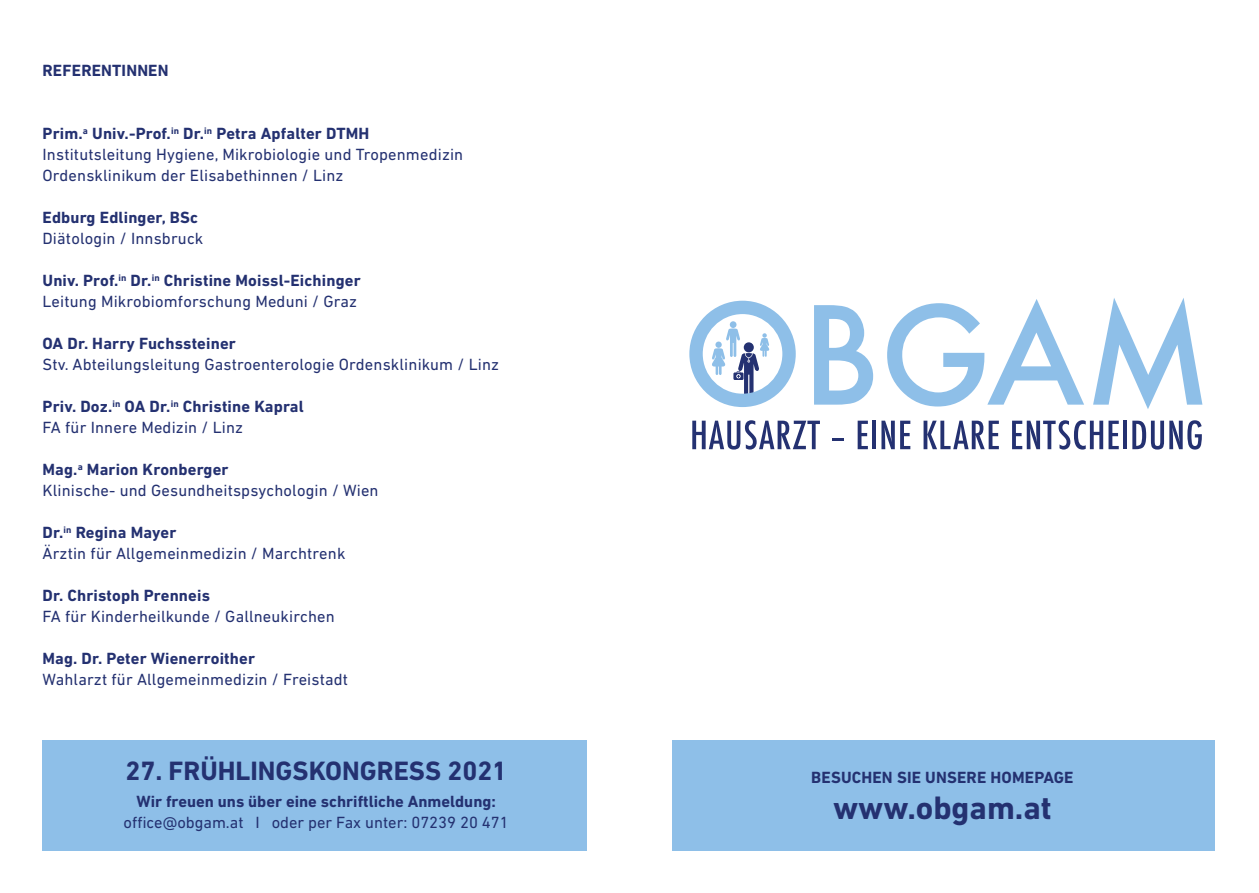
<style>
.page{position:relative;width:1259px;height:893px;background:#fff}
.page>*{position:absolute;margin:0;border:0;box-sizing:border-box;transform-origin:0 0}
.t1{font:700 33px "DIN Next LT Pro";color:#243171}
.t2{font:700 27px "DIN Next LT Pro";color:#243171}
.t3{font:16.5px/21px "DIN Next LT Pro";letter-spacing:.01em;color:#243171}
.t4{font:700 16.5px/21px "DIN Next LT Pro";letter-spacing:.01em;color:#243171}
.s1{font-weight:700}
.s2{font-weight:400}
</style>
<div class="page">
<svg style="left:814px;top:305px;width:59px;height:100px"></svg>
<svg style="left:887px;top:299px;width:197px;height:107px"></svg>
<svg style="left:1093px;top:298px;width:109px;height:111px"></svg>
<svg style="left:689px;top:301px;width:106px;height:106px"></svg>
<svg style="left:692px;top:420px;width:128px;height:30px"></svg>
<svg style="left:832px;top:438px;width:11px;height:3px"></svg>
<svg style="left:857px;top:421px;width:11px;height:28px"></svg>
<hr style="left:872px;top:421px;width:4px;height:28px;background:#243171">
<svg style="left:881px;top:421px;width:29px;height:28px"></svg>
<svg style="left:923px;top:421px;width:76px;height:28px"></svg>
<svg style="left:1012px;top:420px;width:106px;height:30px"></svg>
<hr style="left:1123px;top:421px;width:4px;height:28px;background:#243171">
<svg style="left:1132px;top:420px;width:69px;height:30px"></svg>
<div style="left:672px;top:740px;width:543px;height:110px;background:#8ebfe8"></div>
<div style="left:43px;top:740px;width:544px;height:110px;background:#8ebfe8"></div>
<p class="t4" style="left:43px;top:60px;width:128px">REFERENTINNEN</p>
<p class="t3" style="left:43px;top:123px;width:422px"><span class="s1">Prim.</span><sup>a</sup> <span class="s1">Univ.-Prof.</span><sup>in</sup> <span class="s1">Dr.</span><sup>in</sup> <span class="s1">Petra Apfalter DTMH<br></span>Institutsleitung Hygiene, Mikrobiologie und Tropenmedizin<br>Ordensklinikum der Elisabethinnen / Linz</p>
<p class="t4" style="left:43px;top:207px;width:157px">Edburg Edlinger, BSc</p>
<p class="t3" style="left:43px;top:228px;width:162px">Diätologin / Innsbruck</p>
<p class="t4" style="left:43px;top:270px;width:320px">Univ. Prof.<sup>in</sup> Dr.<sup>in</sup> Christine Moissl-Eichinger<br><span class="s2">Leitung Mikrobiomforschung Meduni / Graz</span></p>
<p class="t4" style="left:43px;top:333px;width:195px">OA Dr. Harry Fuchssteiner</p>
<p class="t3" style="left:43px;top:354px;width:458px">Stv. Abteilungsleitung Gastroenterologie Ordensklinikum / Linz</p>
<p class="t4" style="left:43px;top:396px;width:263px">Priv. Doz.<sup>in</sup> OA Dr.<sup>in</sup> Christine Kapral<br><span class="s2">FA für Innere Medizin / Linz</span></p>
<p class="t3" style="left:43px;top:459px;width:337px"><span class="s1">Mag.</span><sup>a</sup> <span class="s1">Marion Kronberger<br></span>Klinische- und Gesundheitspsychologin / Wien</p>
<p class="t3" style="left:43px;top:522px;width:304px"><span class="s1">Dr.</span><sup>in</sup> <span class="s1">Regina Mayer<br></span>Ärztin für Allgemeinmedizin / Marchtrenk</p>
<p class="t4" style="left:43px;top:585px;width:169px">Dr. Christoph Prenneis</p>
<p class="t3" style="left:43px;top:606px;width:294px">FA für Kinderheilkunde / Gallneukirchen</p>
<p class="t4" style="left:43px;top:648px;width:214px">Mag. Dr. Peter Wienerroither</p>
<p class="t3" style="left:43px;top:669px;width:307px">Wahlarzt für Allgemeinmedizin / Freistadt</p>
<h2 class="t2" style="left:126px;top:755px;width:382px">27. FRÜHLINGSKONGRESS 2021</h2>
<p class="t4" style="left:136px;top:791px;width:361px">Wir freuen uns über eine schriftliche Anmeldung:</p>
<p class="t3" style="left:124px;top:811px;width:387px">office@obgam.at I oder per Fax unter: 07239 20 471</p>
<p class="t4" style="left:811px;top:766px;width:264px">BESUCHEN SIE UNSERE HOMEPAGE</p>
<h1 class="t1" style="left:833px;top:788px;width:220px">www.obgam.at</h1>
</div>
